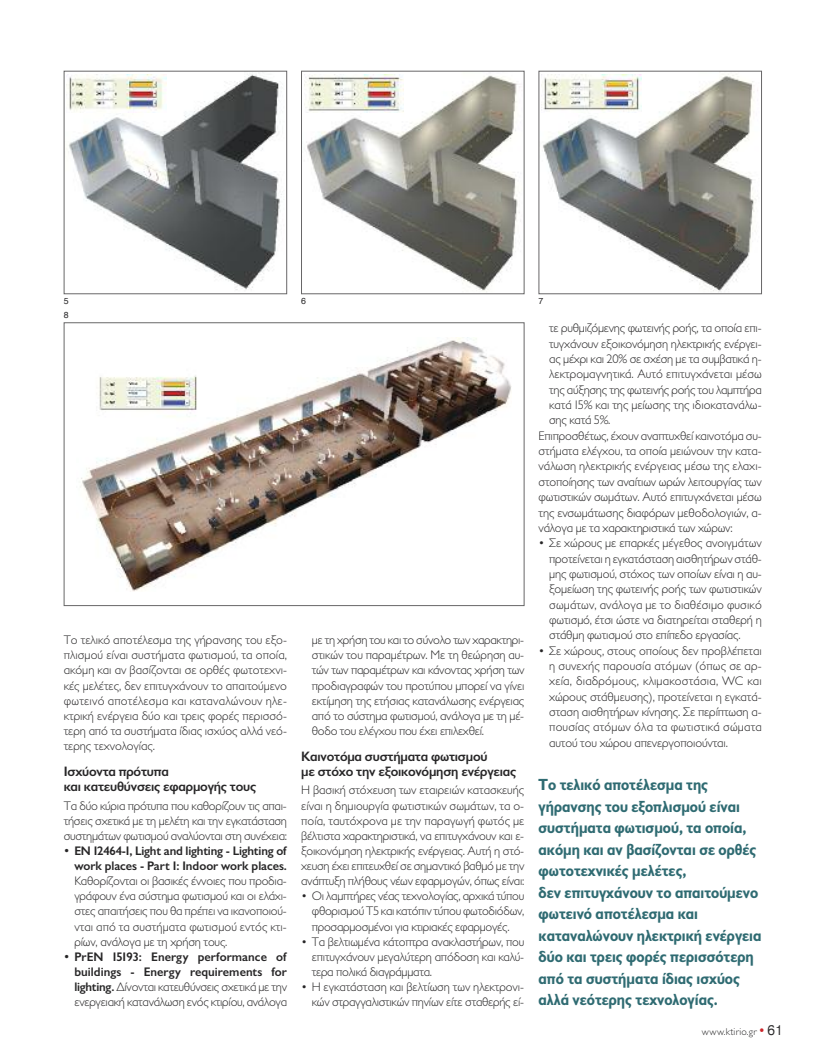
<style>
.page{position:relative;width:815px;height:1063px;background:#fff}
.page>*{position:absolute;margin:0;border:0;box-sizing:border-box;transform-origin:0 0}
.t1{font:700 16.25px/21.5px "Gill Sans Hel";color:#2f6b72;scale:.9 1}
.t2{font:600 13.75px/15.1px "Gill Sans Hel";letter-spacing:-.015em;color:#272627}
.t3{font:300 12.5px/15.1px "Gill Sans Hel";letter-spacing:-.015em;color:#272627;text-align:justify}
.t4{font:600 12.5px/15.1px "Gill Sans Hel";letter-spacing:-.015em;color:#272627;text-align:right}
.t5{font:300 12.5px "Gill Sans Hel";letter-spacing:.005em;color:#272627}
.t6{font:300 10px "Gill Sans Hel";letter-spacing:.025em;color:#272627}
.t7{font:8.75px "Helvetica";color:#272627}
.s1{font-weight:600}
.s2{font-family:"Gr Helvetica";font-weight:400;font-size:13.75px;color:#cc262b}
.s3{font-family:"Gr Helvetica";font-weight:400;font-size:13.75px}
</style>
<div class="page">
<img style="left:68px;top:74px;width:214px;height:216px">
<div style="left:64px;top:71px;width:223px;height:223px;border:1px solid #686768"></div>
<img style="left:80px;top:337px;width:431px;height:254px">
<div style="left:64px;top:322px;width:460px;height:284px;border:1px solid #686768"></div>
<div style="left:66px;top:73px;width:101px;height:40px;background:#fff"></div>
<img style="left:67px;top:74px;width:99px;height:38px">
<img style="left:306px;top:75px;width:214px;height:217px">
<div style="left:301px;top:71px;width:223px;height:223px;border:1px solid #686768"></div>
<div style="left:304px;top:73px;width:100px;height:40px;background:#fff"></div>
<img style="left:304px;top:74px;width:100px;height:38px">
<img style="left:543px;top:74px;width:215px;height:218px">
<div style="left:539px;top:71px;width:223px;height:223px;border:1px solid #686768"></div>
<div style="left:541px;top:73px;width:101px;height:40px;background:#fff"></div>
<img style="left:541px;top:74px;width:100px;height:38px">
<p class="t7" style="left:64px;top:297px;width:6px">5</p>
<p class="t7" style="left:301px;top:297px;width:6px">6</p>
<p class="t7" style="left:539px;top:297px;width:6px">7</p>
<p class="t7" style="left:64px;top:312px;width:6px">8</p>
<p class="t3" style="left:64px;top:634px;width:225px">Το τελικό αποτέλεσμα της γήρανσης του εξο&shy;πλισμού είναι συστήματα φωτισμού, τα οποία, ακόμη και αν βασίζονται σε ορθές φωτοτεχνι&shy;κές μελέτες, δεν επιτυγχάνουν το απαιτούμενο φωτεινό αποτέλεσμα και καταναλώνουν ηλε&shy;κτρική ενέργεια δύο και τρεις φορές περισσό&shy;τερη από τα συστήματα ίδιας ισχύος αλλά νεό&shy;τερης τεχνολογίας.</p>
<p class="t2" style="left:64px;top:765px;width:194px">Ισχύοντα πρότυπα<br>και κατευθύνσεις εφαρμογής τους</p>
<p class="t3" style="left:64px;top:799px;width:225px">Τα δύο κύρια πρότυπα που καθορίζουν τις απαι&shy;τήσεις σχετικά με τη μελέτη και την εγκατάσταση συστημάτων φωτισμού αναλύονται στη συνέχεια:</p>
<p class="t4" style="left:64px;top:845px;width:225px">• EN 12464-1, Light and lighting - Lighting of work places - Part 1: Indoor work places.</p>
<p class="t3" style="left:74px;top:875px;width:214px">Καθορίζονται οι βασικές έννοιες που προδια&shy;γράφουν ένα σύστημα φωτισμού και οι ελάχι&shy;στες απαιτήσεις που θα πρέπει να ικανοποιού&shy;νται από τα συστήματα φωτισμού εντός κτι&shy;ρίων, ανάλογα με τη χρήση τους.</p>
<p class="t3" style="left:74px;top:950px;width:214px;text-indent:-11px"><span class="s1">• PrEN 15193: Energy performance of buildings - Energy requirements for lighting.</span> Δίνονται κατευθύνσεις σχετικά με την ενεργειακή κατανάλωση ενός κτιρίου, ανάλογα</p>
<p class="t3" style="left:312px;top:634px;width:214px">με τη χρήση του και το σύνολο των χαρακτηρι&shy;στικών του παραμέτρων. Με τη θεώρηση αυ&shy;τών των παραμέτρων και κάνοντας χρήση των προδιαγραφών του προτύπου μπορεί να γίνει εκτίμηση της ετήσιας κατανάλωσης ενέργειας από το σύστημα φωτισμού, ανάλογα με τη μέ&shy;θοδο του ελέγχου που έχει επιλεχθεί.</p>
<p class="t2" style="left:301px;top:750px;width:217px">Καινοτόμα συστήματα φωτισμού<br>με στόχο την εξοικονόμηση ενέργειας</p>
<p class="t3" style="left:301px;top:784px;width:225px">Η βασική στόχευση των εταιρειών κατασκευής είναι η δημιουργία φωτιστικών σωμάτων, τα ο&shy;ποία, ταυτόχρονα με την παραγωγή φωτός με βέλτιστα χαρακτηριστικά, να επιτυγχάνουν και ε&shy;ξοικονόμηση ηλεκτρικής ενέργειας. Αυτή η στό&shy;χευση έχει επιτευχθεί σε σημαντικό βαθμό με την ανάπτυξη πλήθους νέων εφαρμογών, όπως είναι:</p>
<p class="t3" style="left:312px;top:890px;width:214px;text-indent:-11px">• Οι λαμπτήρες νέας τεχνολογίας, αρχικά τύπου φθορισμού Τ5 και κατόπιν τύπου φωτοδιόδων, προσαρμοσμένοι για κτιριακές εφαρμογές.</p>
<p class="t3" style="left:312px;top:935px;width:214px;text-indent:-11px">• Τα βελτιωμένα κάτοπτρα ανακλαστήρων, που επιτυγχάνουν μεγαλύτερη απόδοση και καλύ&shy;τερα πολικά διαγράμματα.</p>
<p class="t3" style="left:301px;top:981px;width:224px;text-align:right">• Η εγκατάσταση και βελτίωση των ηλεκτρονι&shy;κών στραγγαλιστικών πηνίων είτε σταθερής εί-</p>
<p class="t3" style="left:549px;top:322px;width:214px">τε ρυθμιζόμενης φωτεινής ροής, τα οποία επι-</p>
<p class="t3" style="left:549px;top:337px;width:214px">τυγχάνουν εξοικονόμηση ηλεκτρικής ενέργει-</p>
<p class="t3" style="left:549px;top:353px;width:214px">ας μέχρι και 20% σε σχέση με τα συμβατικά η-</p>
<p class="t5" style="left:549px;top:370px;width:214px">λεκτρομαγνητικά. Αυτό επιτυγχάνεται μέσω</p>
<p class="t3" style="left:549px;top:383px;width:214px">της αύξησης της φωτεινής ροής του λαμπτήρα</p>
<p class="t3" style="left:549px;top:399px;width:214px">κατά 15% και της μείωσης της ιδιοκατανάλω-</p>
<p class="t3" style="left:549px;top:414px;width:63px">σης κατά 5%.</p>
<p class="t3" style="left:539px;top:429px;width:225px">Επιπροσθέτως, έχουν αναπτυχθεί καινοτόμα συ-</p>
<p class="t3" style="left:539px;top:445px;width:225px">στήματα ελέγχου, τα οποία μειώνουν την κατα-</p>
<p class="t3" style="left:539px;top:460px;width:225px">νάλωση ηλεκτρικής ενέργειας μέσω της ελαχι-</p>
<p class="t3" style="left:539px;top:475px;width:225px">στοποίησης των αναίτιων ωρών λειτουργίας των</p>
<p class="t3" style="left:539px;top:491px;width:225px">φωτιστικών σωμάτων. Αυτό επιτυγχάνεται μέσω</p>
<p class="t3" style="left:539px;top:506px;width:225px">της ενσωμάτωσης διαφόρων μεθοδολογιών, α-</p>
<p class="t3" style="left:539px;top:521px;width:196px">νάλογα με τα χαρακτηριστικά των χώρων:</p>
<p class="t3" style="left:549px;top:537px;width:214px;text-indent:-11px">• Σε χώρους με επαρκές μέγεθος ανοιγμάτων προτείνεται η εγκατάσταση αισθητήρων στάθ&shy;μης φωτισμού, στόχος των οποίων είναι η αυ&shy;ξομείωση της φωτεινής ροής των φωτιστικών σωμάτων, ανάλογα με το διαθέσιμο φυσικό φωτισμό, έτσι ώστε να διατηρείται σταθερή η στάθμη φωτισμού στο επίπεδο εργασίας.</p>
<p class="t3" style="left:549px;top:644px;width:214px;text-indent:-11px">• Σε χώρους, στους οποίους δεν προβλέπεται η συνεχής παρουσία ατόμων (όπως σε αρ&shy;χεία, διαδρόμους, κλιμακοστάσια, WC και χώρους στάθμευσης), προτείνεται η εγκατά&shy;σταση αισθητήρων κίνησης. Σε περίπτωση α&shy;πουσίας ατόμων όλα τα φωτιστικά σώματα αυτού του χώρου απενεργοποιούνται.</p>
<p class="t1" style="left:539px;top:776px;width:249px">Το τελικό αποτέλεσμα της γήρανσης του εξοπλισμού είναι συστήματα φωτισμού, τα οποία, ακόμη και αν βασίζονται σε ορθές φωτοτεχνικές μελέτες,<br>δεν επιτυγχάνουν το απαιτούμενο φωτεινό αποτέλεσμα και καταναλώνουν ηλεκτρική ενέργεια δύο και τρεις φορές περισσότερη από τα συστήματα ίδιας ισχύος αλλά νεότερης τεχνολογίας.</p>
<p class="t6" style="left:702px;top:1028px;width:82px">www.ktirio.gr <span class="s2">•</span> <span class="s3">61</span></p>
</div>
